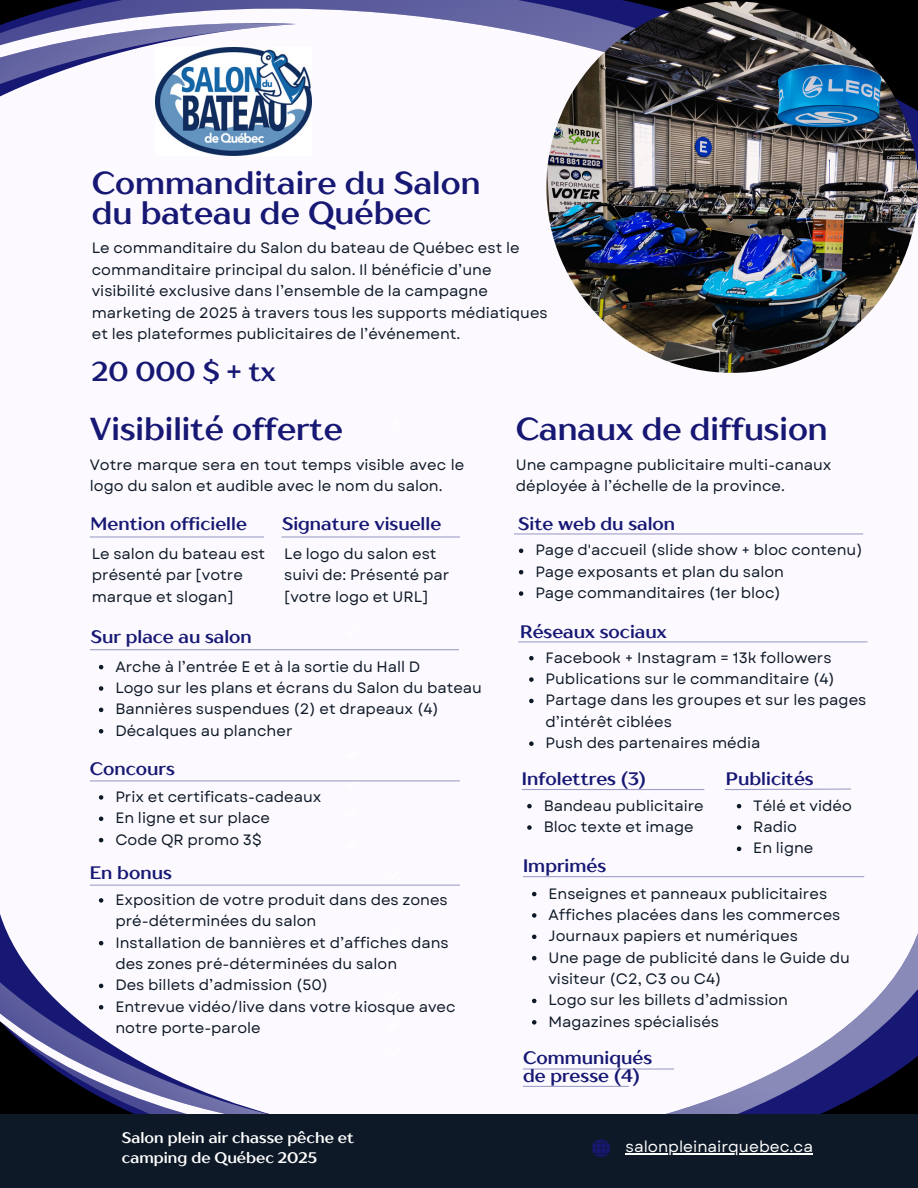
<style>
.page{position:relative;width:918px;height:1188px;background:#fcfaff}
.page>*{position:absolute;margin:0;border:0;box-sizing:border-box;transform-origin:0 0}
.t1{font:700 31.65px/30.3px "TT Drugs";color:#171874}
.t2{font:700 27.15px "TT Drugs";color:#171874}
.t3{font:700 19.8px "TT Drugs";color:#fff}
.t4{font:700 18px/18px "TT Drugs";color:#171874}
.t5{font:15.6px "Garet";color:#fff}
.t6{font:700 15.3px/20.2px "TT Drugs";color:#fff}
.t7{font:15px/21.3px "Garet";color:#0e1927}
</style>
<div class="page">
<svg style="left:523px;top:933px;width:395px;height:174px"></svg>
<svg style="left:0;top:914px;width:104px;height:68px"></svg>
<svg style="left:0;top:982px;width:270px;height:132px"></svg>
<svg style="left:297px;top:0;width:621px;height:366px"></svg>
<svg style="left:0;top:0;width:293px;height:97px"></svg>
<img style="left:546px;top:1px;width:372px;height:372px;border-radius:50%">
<hr style="left:90px;top:780px;width:370px;height:1px;background:#171874">
<svg style="left:99px;top:795px;width:4px;height:5px"></svg>
<svg style="left:99px;top:817px;width:4px;height:4px"></svg>
<svg style="left:99px;top:838px;width:4px;height:4px"></svg>
<hr style="left:522px;top:789px;width:182px;height:1px;background:#171874">
<svg style="left:527px;top:804px;width:5px;height:4px"></svg>
<svg style="left:527px;top:825px;width:5px;height:5px"></svg>
<svg style="left:724px;top:788px;width:127px;height:2px"></svg>
<svg style="left:737px;top:804px;width:4px;height:4px"></svg>
<svg style="left:737px;top:825px;width:4px;height:5px"></svg>
<svg style="left:737px;top:847px;width:4px;height:4px"></svg>
<hr style="left:514px;top:533px;width:349px;height:2px;background:#171874">
<svg style="left:529px;top:656px;width:5px;height:4px"></svg>
<svg style="left:529px;top:677px;width:5px;height:5px"></svg>
<svg style="left:529px;top:699px;width:5px;height:4px"></svg>
<svg style="left:529px;top:741px;width:5px;height:5px"></svg>
<hr style="left:518px;top:641px;width:349px;height:1px;background:#171874">
<svg style="left:532px;top:892px;width:4px;height:4px"></svg>
<svg style="left:532px;top:913px;width:4px;height:5px"></svg>
<svg style="left:532px;top:935px;width:4px;height:4px"></svg>
<svg style="left:532px;top:956px;width:4px;height:4px"></svg>
<svg style="left:532px;top:999px;width:4px;height:4px"></svg>
<svg style="left:532px;top:1020px;width:4px;height:5px"></svg>
<hr style="left:523px;top:876px;width:341px;height:1px;background:#171874">
<hr style="left:90px;top:649px;width:369px;height:1px;background:#171874">
<hr style="left:90px;top:536px;width:174px;height:2px;background:#171874">
<hr style="left:281px;top:536px;width:179px;height:2px;background:#171874">
<hr style="left:90px;top:885px;width:370px;height:1px;background:#171874">
<hr style="left:523px;top:1068px;width:151px;height:2px;background:#171874">
<hr style="left:523px;top:1086px;width:106px;height:1px;background:#171874">
<img style="left:155px;top:48px;width:156px;height:108px">
<div style="left:0;top:1114px;width:918px;height:74px;background:#0e1927"></div>
<svg style="left:592px;top:1107px;width:326px;height:50px"></svg>
<hr style="left:626px;top:1153px;width:187px;height:1px;background:#fff">
<svg style="left:519px;top:549px;width:4px;height:4px"></svg>
<svg style="left:519px;top:570px;width:4px;height:4px"></svg>
<svg style="left:519px;top:591px;width:4px;height:5px"></svg>
<svg style="left:99px;top:665px;width:4px;height:4px"></svg>
<svg style="left:99px;top:686px;width:4px;height:5px"></svg>
<svg style="left:99px;top:708px;width:4px;height:4px"></svg>
<svg style="left:99px;top:729px;width:4px;height:5px"></svg>
<svg style="left:99px;top:898px;width:4px;height:5px"></svg>
<svg style="left:99px;top:941px;width:4px;height:4px"></svg>
<svg style="left:99px;top:984px;width:4px;height:4px"></svg>
<svg style="left:99px;top:1005px;width:4px;height:5px"></svg>
<p class="t1" style="left:92px;top:167px;width:390px">Commanditaire du Salon du bateau de Québec</p>
<p class="t7" style="left:92px;top:238px;width:457px">Le commanditaire du Salon du bateau de Québec est le commanditaire principal du salon. Il bénéficie d’une visibilité exclusive dans l’ensemble de la campagne marketing de 2025 à travers tous les supports médiatiques et les plateformes publicitaires de l’événement.</p>
<p class="t2" style="left:92px;top:355px;width:186px">20 000 $ + tx</p>
<h3 class="t1" style="left:90px;top:413px;width:254px">Visibilité offerte</h3>
<p class="t7" style="left:90px;top:454px;width:376px">Votre marque sera en tout temps visible avec le logo du salon et audible avec le nom du salon.</p>
<p class="t4" style="left:91px;top:514px;width:158px">Mention officielle</p>
<p class="t7" style="left:92px;top:543px;width:175px">Le salon du bateau est présenté par [votre marque et slogan]</p>
<p class="t4" style="left:282px;top:514px;width:161px">Signature visuelle</p>
<h3 class="t7" style="left:284px;top:543px;width:167px">Le logo du salon est suivi de: Présenté par [votre logo et URL]</h3>
<p class="t4" style="left:91px;top:628px;width:163px">Sur place au salon</p>
<p class="t7" style="left:115px;top:656px;width:306px">Arche à l’entrée E et à la sortie du Hall D</p>
<h3 class="t7" style="left:115px;top:677px;width:368px">Logo sur les plans et écrans du Salon du bateau</h3>
<p class="t7" style="left:115px;top:699px;width:325px">Bannières suspendues (2) et drapeaux (4)</p>
<p class="t7" style="left:115px;top:720px;width:179px">Décalques au plancher</p>
<p class="t4" style="left:90px;top:759px;width:87px">Concours</p>
<p class="t7" style="left:115px;top:786px;width:208px">Prix et certificats-cadeaux</p>
<h1 class="t7" style="left:115px;top:807px;width:156px">En ligne et sur place</h1>
<p class="t7" style="left:115px;top:829px;width:148px">Code QR promo 3$</p>
<p class="t4" style="left:90px;top:863px;width:84px">En bonus</p>
<p class="t7" style="left:115px;top:889px;width:334px">Exposition de votre produit dans des zones pré-déterminées du salon</p>
<p class="t7" style="left:115px;top:932px;width:335px">Installation de bannières et d’affiches dans des zones pré-déterminées du salon</p>
<p class="t7" style="left:115px;top:975px;width:214px">Des billets d’admission (50)</p>
<h3 class="t7" style="left:115px;top:996px;width:342px">Entrevue vidéo/live dans votre kiosque avec notre porte-parole</h3>
<h3 class="t1" style="left:516px;top:413px;width:314px">Canaux de diffusion</h3>
<p class="t7" style="left:516px;top:454px;width:317px">Une campagne publicitaire multi-canaux</p>
<p class="t7" style="left:516px;top:475px;width:271px">déployée à l’échelle de la province.</p>
<p class="t4" style="left:518px;top:514px;width:159px">Site web du salon</p>
<p class="t7" style="left:535px;top:539px;width:329px">Page d'accueil (slide show + bloc contenu)</p>
<p class="t7" style="left:535px;top:561px;width:250px">Page exposants et plan du salon</p>
<p class="t7" style="left:535px;top:582px;width:247px">Page commanditaires (1er bloc)</p>
<p class="t4" style="left:520px;top:622px;width:148px">Réseaux sociaux</p>
<h3 class="t7" style="left:546px;top:647px;width:288px">Facebook + Instagram = 13k followers</h3>
<h3 class="t7" style="left:546px;top:668px;width:291px">Publications sur le commanditaire (4)</h3>
<p class="t7" style="left:546px;top:690px;width:322px">Partage dans les groupes et sur les pages d’intérêt ciblées</p>
<p class="t7" style="left:546px;top:732px;width:216px">Push des partenaires média</p>
<h2 class="t4" style="left:522px;top:769px;width:126px">Infolettres (3)</h2>
<h1 class="t7" style="left:544px;top:795px;width:162px">Bandeau publicitaire</h1>
<p class="t7" style="left:544px;top:816px;width:151px">Bloc texte et image</p>
<p class="t4" style="left:523px;top:856px;width:85px">Imprimés</p>
<h1 class="t4" style="left:726px;top:769px;width:89px">Publicités</h1>
<p class="t7" style="left:753px;top:795px;width:100px">Télé et vidéo</p>
<p class="t7" style="left:753px;top:816px;width:45px">Radio</p>
<p class="t7" style="left:753px;top:838px;width:62px">En ligne</p>
<h3 class="t7" style="left:548px;top:883px;width:280px">Enseignes et panneaux publicitaires</h3>
<p class="t7" style="left:548px;top:904px;width:293px">Affiches placées dans les commerces</p>
<p class="t7" style="left:548px;top:925px;width:251px">Journaux papiers et numériques</p>
<p class="t7" style="left:548px;top:947px;width:303px">Une page de publicité dans le Guide du visiteur (C2, C3 ou C4)</p>
<h3 class="t7" style="left:548px;top:990px;width:241px">Logo sur les billets d’admission</h3>
<p class="t7" style="left:548px;top:1011px;width:172px">Magazines spécialisés</p>
<p class="t4" style="left:523px;top:1048px;width:131px">Communiqués de presse (4)</p>
<p class="t6" style="left:122px;top:1127px;width:233px">Salon plein air chasse pêche et camping de Québec 2025</p>
<h3 class="t5" style="left:626px;top:1136px;width:189px">salonpleinairquebec.ca</h3>
<p class="t3" style="left:123px;top:1136px;width:160px">Contact Us Now</p>
<p class="t5" style="left:639px;top:1137px;width:109px">123-456-7890</p>
</div>
